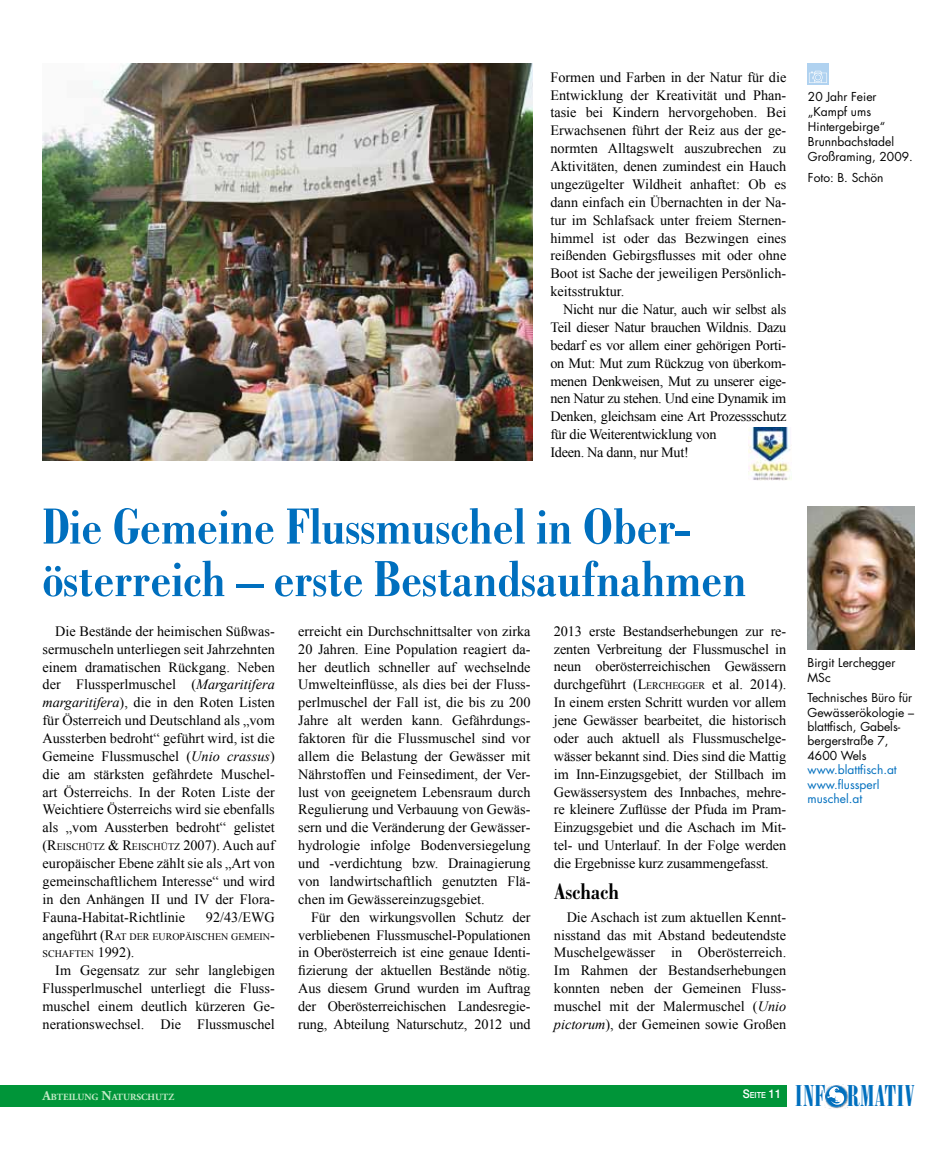
<style>
.page{position:relative;width:936px;height:1149px;background:#fff}
.page>*{position:absolute;margin:0;border:0;box-sizing:border-box;transform-origin:0 0}
.t1{font:700 condensed 54px/52.5px "Bodoni";color:#006fbe}
.t2{font:28.95px "Bodoni Poster Compressed";letter-spacing:.01em;color:#006fbe}
.t3{font:700 condensed 24px "Bodoni";color:#000}
.t4{font:14.25px/17.9px "Times New Roman";letter-spacing:-.01em;color:#000;text-align:justify}
.t5{font:12px/14.4px "Futura";color:#000}
.t6{font:12px/14.4px "Futura";color:#006fbe}
.t7{font:10.05px/17.9px "Times New Roman";color:#000}
.t8{font:700 9.45px "Adobe Garamond Pro";color:#c3eac6}
.t9{font:500 8.4px "Helvetica Neue LT Std";color:#fff;scale:.9 1}
.s1{font-style:italic}
.s2{font-size:14.25px}
.s3{font-style:inherit}
.s4{font-size:10.05px}
.s5{font-size:13.5px}
.s6{font-size:12px}
</style>
<div class="page">
<div style="left:0;top:1084px;width:786px;height:22px;background:#009539"></div>
<div style="left:825px;top:1085px;width:24px;height:23px;background:#000;opacity:.3"></div>
<img style="left:824px;top:1084px;width:24px;height:23px">
<svg style="left:827px;top:1086px;width:17px;height:18px"></svg>
<img style="left:748px;top:427px;width:43px;height:53px">
<img style="left:43px;top:64px;width:489px;height:396px">
<div style="left:807px;top:64px;width:21px;height:21px;background:#b0d2f0"></div>
<svg style="left:809px;top:71px;width:18px;height:12px"></svg>
<img style="left:807px;top:506px;width:107px;height:143px">
<p class="t4" style="left:550px;top:68px;width:237px">Formen und Farben in der Natur für die Entwicklung der Kreativität und Phan&shy;tasie bei Kindern hervorgehoben. Bei Erwachsenen führt der Reiz aus der ge&shy;normten Alltagswelt auszubrechen zu Aktivitäten, denen zumindest ein Hauch ungezügelter Wildheit anhaftet: Ob es dann einfach ein Übernachten in der Na&shy;tur im Schlafsack unter freiem Sternen&shy;himmel ist oder das Bezwingen eines reißenden Gebirgsflusses mit oder ohne Boot ist Sache der jeweiligen Persönlich&shy;keitsstruktur.</p>
<p class="t4" style="left:550px;top:300px;width:237px;text-align:left;text-indent:13px">Nicht nur die Natur, auch wir selbst als Teil dieser Natur brauchen Wildnis. Dazu bedarf es vor allem einer gehörigen Porti&shy;on Mut: Mut zum Rückzug von überkom&shy;menen Denkweisen, Mut zu unserer eige&shy;nen Natur zu stehen. Und eine Dynamik im Denken, gleichsam eine Art Prozessschutz für die Weiterentwicklung von<br>Ideen. Na dann, nur Mut!</p>
<h1 class="t1" style="left:43px;top:501px;width:705px">Die Gemeine Flussmuschel in Ober&shy;österreich – erste Bestandsaufnahmen</h1>
<p class="t4" style="left:43px;top:621px;width:234px;text-indent:13px">Die Bestände der heimischen Süßwas&shy;sermuscheln unterliegen seit Jahrzehnten einem dramatischen Rückgang. Neben der Flussperlmuschel (<span class="s1">Margaritifera margaritifera</span>), die in den Roten Listen für Österreich und Deutschland als „vom Aussterben bedroht“ geführt wird, ist die Gemeine Flussmuschel (<span class="s1">Unio crassus</span>) die am stärksten gefährdete Muschel&shy;art Österreichs. In der Roten Liste der Weichtiere Österreichs wird sie ebenfalls als „vom Aussterben bedroht“ gelistet</p>
<p class="t7" style="left:43px;top:837px;width:234px"><span class="s2">(</span><span class="s2">R</span>EISCHÜTZ <span class="s2">&amp;</span> <span class="s2">R</span>EISCHÜTZ <span class="s2">2007). Auch auf</span></p>
<p class="t4" style="left:43px;top:853px;width:234px">europäischer Ebene zählt sie als „Art von gemeinschaftlichem Interesse“ und wird in den Anhängen II und IV der Flora-Fauna-Habitat-Richtlinie</p>
<p class="t4" style="left:206px;top:907px;width:70px">92/43/EWG</p>
<p class="t7" style="left:43px;top:926px;width:234px"><span class="s2">angeführt (</span><span class="s2">R</span>AT DER EUROPÄISCHEN GEMEIN<span class="s2">-<br></span>SCHAFTEN <span class="s2">1992</span><span class="s2">).</span></p>
<p class="t4" style="left:43px;top:961px;width:234px;text-indent:13px">Im Gegensatz zur sehr langlebigen Flussperlmuschel unterliegt die Fluss&shy;muschel einem deutlich kürzeren Ge&shy;nerationswechsel. Die Flussmuschel</p>
<p class="t4" style="left:298px;top:621px;width:234px">erreicht ein Durchschnittsalter von zirka 20 Jahren. Eine Population reagiert da&shy;her deutlich schneller auf wechselnde Umwelteinflüsse, als dies bei der Fluss&shy;perlmuschel der Fall ist, die bis zu 200<br>Jahre alt werden kann. Gefährdungs&shy;faktoren für die Flussmuschel sind vor allem die Belastung der Gewässer mit Nährstoffen und Feinsediment, der Ver&shy;lust von geeignetem Lebensraum durch Regulierung und Verbauung von Gewäs&shy;sern und die Veränderung der Gewässer&shy;hydrologie infolge Bodenversiegelung und -verdichtung bzw. Drainagierung von landwirtschaftlich genutzten Flä&shy;chen im Gewässereinzugsgebiet.</p>
<p class="t4" style="left:298px;top:907px;width:234px;text-indent:13px">Für den wirkungsvollen Schutz der verbliebenen Flussmuschel-Populationen in Oberösterreich ist eine genaue Identi&shy;fizierung der aktuellen Bestände nötig.<br>Aus diesem Grund wurden im Auftrag der Oberösterreichischen Landesregie&shy;rung, Abteilung Naturschutz, 2012 und</p>
<p class="t4" style="left:554px;top:621px;width:234px">2013 erste Bestandserhebungen zur re&shy;zenten Verbreitung der Flussmuschel in neun oberösterreichischen Gewässern durchgeführt (<span class="s3">L</span><span class="s4">ERCHEGGER</span> et al. 2014).<br>In einem ersten Schritt wurden vor allem jene Gewässer bearbeitet, die historisch oder auch aktuell als Flussmuschelge&shy;wässer bekannt sind. Dies sind die Mattig im Inn-Einzugsgebiet, der Stillbach im Gewässersystem des Innbaches, mehre&shy;re kleinere Zuflüsse der Pfuda im Pram-Einzugsgebiet und die Aschach im Mit&shy;tel- und Unterlauf. In der Folge werden die Ergebnisse kurz zusammengefasst.</p>
<h3 class="t3" style="left:554px;top:878px;width:67px">Aschach</h3>
<p class="t4" style="left:554px;top:907px;width:234px;text-indent:13px">Die Aschach ist zum aktuellen Kennt&shy;nisstand das mit Abstand bedeutendste Muschelgewässer in Oberösterreich.<br>Im Rahmen der Bestandserhebungen konnten neben der Gemeinen Fluss&shy;muschel mit der Malermuschel (<span class="s1">Unio pictorum</span>), der Gemeinen sowie Großen</p>
<p class="t5" style="left:808px;top:89px;width:106px;line-height:15px">20 Jahr Feier „Kampf ums<br>Hintergebirge“<br>Brunnbachstadel<br>Großraming, 2009.</p>
<p class="t5" style="left:808px;top:170px;width:77px">Foto: B. Schön</p>
<p class="t5" style="left:807px;top:655px;width:89px">Birgit Lerchegger<br>MSc</p>
<p class="t5" style="left:807px;top:690px;width:108px">Technisches Büro für<br>Gewässerökologie – blattfisch, Gabels&shy;bergerstraße 7,<br>4600 Wels</p>
<p class="t6" style="left:807px;top:762px;width:91px">www.blattfisch.at www.flussperl muschel.at</p>
<p class="t8" style="left:43px;top:1091px;width:133px"><span class="s5">A</span>BTEILUNG <span class="s5">N</span>ATURSCHUTZ</p>
<p class="t9" style="left:742px;top:1089px;width:44px"><span class="s6">S</span>eite <span class="s6">11</span></p>
<h2 class="t2" style="left:794px;top:1078px;width:121px">INF RMATIV</h2>
</div>
